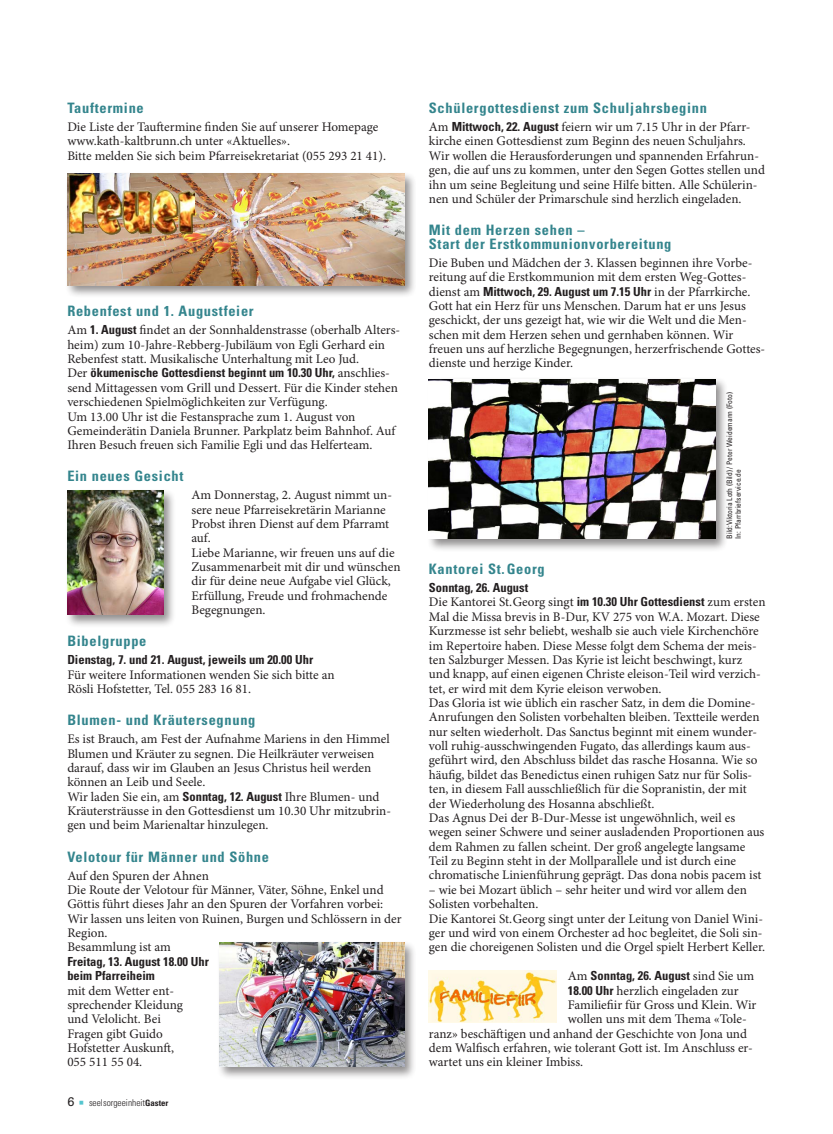
<style>
.page{position:relative;width:833px;height:1134px;background:#fff}
.page>*{position:absolute;margin:0;border:0;box-sizing:border-box;transform-origin:0 0}
.t1{font:700 condensed 14.38px/14.4px "Univers LT Std";letter-spacing:.05em;color:#34858d}
.t2{font:13.12px/14.4px "Minion Pro";color:#231f20}
.t3{font:700 condensed 12.5px/14.4px "Univers LT Std";color:#231f20}
.t4{font:300 condensed 9.38px "Univers LT Std";color:#231f20}
.t5{font:condensed 7.5px/8.8px "Univers LT Std";color:#231f20}
.s1{font-family:"Univers LT Std";font-weight:700;font-stretch:condensed;font-size:12.5px}
.s2{font-family:"Minion Pro";font-weight:400;font-stretch:normal;font-size:13.12px}
.s3{font-weight:400;font-stretch:normal;font-size:12.5px}
.s4{font-family:"Minion Pro";font-weight:400;font-stretch:normal;font-size:13.12px;color:#54c5cf}
.s5{font-weight:700;font-size:8.75px}
</style>
<div class="page">
<div style="left:217px;top:940px;width:200px;height:140px;background:#231f20;opacity:.5"></div>
<img style="left:220px;top:943px;width:184px;height:124px">
<div style="left:65px;top:488px;width:111px;height:140px;background:#231f20;opacity:.5"></div>
<img style="left:67px;top:491px;width:96px;height:124px">
<div style="left:65px;top:171px;width:352px;height:127px;background:#231f20;opacity:.5"></div>
<img style="left:67px;top:174px;width:337px;height:111px">
<img style="left:70px;top:175px;width:125px;height:60px">
<div style="left:426px;top:377px;width:302px;height:175px;background:#231f20;opacity:.5"></div>
<img style="left:429px;top:379px;width:286px;height:160px">
<img style="left:429px;top:971px;width:127px;height:52px">
<p class="t1" style="left:67px;top:101px;width:78px">Tauftermine</p>
<p class="t2" style="left:67px;top:120px;width:320px">Die Liste der Tauftermine finden Sie auf unserer Homepage www.kath-kaltbrunn.ch unter «Aktuelles».<br>Bitte melden Sie sich beim Pfarreisekretariat (055 293 21 41).</p>
<p class="t1" style="left:67px;top:304px;width:188px">Rebenfest und 1. Augustfeier</p>
<p class="t2" style="left:67px;top:323px;width:334px">Am <span class="s1">1. August</span> findet an der Sonnhaldenstrasse (oberhalb Alters&shy;heim) zum 10-Jahre-Rebberg-Jubiläum von Egli Gerhard ein<br>Rebenfest statt. Musikalische Unterhaltung mit Leo Jud.</p>
<p class="t3" style="left:67px;top:366px;width:323px"><span class="s2">Der</span> ökumenische Gottesdienst beginnt um 10.30 Uhr, <span class="s2">anschlies-</span></p>
<p class="t2" style="left:67px;top:381px;width:332px">send Mittagessen vom Grill und Dessert. Für die Kinder stehen verschiedenen Spielmöglichkeiten zur Verfügung.<br>Um 13.00 Uhr ist die Festansprache zum 1. August von Gemeinderätin Daniela Brunner. Parkplatz beim Bahnhof. Auf Ihren Besuch freuen sich Familie Egli und das Helferteam.</p>
<p class="t1" style="left:67px;top:469px;width:118px">Ein neues Gesicht</p>
<p class="t2" style="left:191px;top:488px;width:211px">Am Donnerstag, 2. August nimmt un&shy;sere neue Pfarreisekretärin Marianne<br>Probst ihren Dienst auf dem Pfarramt auf.<br>Liebe Marianne, wir freuen uns auf die<br>Zusammenarbeit mit dir und wünschen dir für deine neue Aufgabe viel Glück,<br>Erfüllung, Freude und frohmachende<br>Begegnungen.</p>
<p class="t1" style="left:67px;top:634px;width:81px">Bibelgruppe</p>
<p class="t3" style="left:67px;top:653px;width:247px">Dienstag, 7. und 21. August, jeweils um 20.00 Uhr</p>
<p class="t2" style="left:67px;top:668px;width:269px">Für weitere Informationen wenden Sie sich bitte an<br>Rösli Hofstetter, Tel. 055 283 16 81.</p>
<p class="t1" style="left:67px;top:713px;width:190px">Blumen- und Kräutersegnung</p>
<p class="t2" style="left:67px;top:732px;width:325px">Es ist Brauch, am Fest der Aufnahme Mariens in den Himmel Blumen und Kräuter zu segnen. Die Heilkräuter verweisen darauf, dass wir im Glauben an Jesus Christus heil werden können an Leib und Seele.<br>Wir laden Sie ein, am <span class="s1">Sonntag, 12. August</span> Ihre Blumen- und Kräutersträusse in den Gottesdienst um 10.30 Uhr mitzubrin&shy;gen und beim Marienaltar hinzulegen.</p>
<p class="t1" style="left:67px;top:849px;width:203px">Velotour für Männer und Söhne</p>
<p class="t2" style="left:67px;top:869px;width:336px">Auf den Spuren der Ahnen<br>Die Route der Velotour für Männer, Väter, Söhne, Enkel und Göttis führt dieses Jahr an den Spuren der Vorfahren vorbei:<br>Wir lassen uns leiten von Ruinen, Burgen und Schlössern in der Region.<br>Besammlung ist am</p>
<p class="t3" style="left:67px;top:954px;width:143px">Freitag, 13. August 18.00 Uhr beim Pfarreiheim</p>
<p class="t2" style="left:67px;top:984px;width:117px">mit dem Wetter ent&shy;sprechender Kleidung und Velolicht. Bei<br>Fragen gibt Guido<br>Hofstetter Auskunft,<br>055 511 55 04.</p>
<p class="t4" style="left:67px;top:1097px;width:103px"><span class="s3">6</span> <span class="s4">■</span> seelsorgeeinheit<span class="s5">Gaster</span></p>
<p class="t1" style="left:429px;top:101px;width:279px">Schülergottesdienst zum Schuljahrsbeginn</p>
<p class="t2" style="left:429px;top:120px;width:337px">Am <span class="s1">Mittwoch, 22. August</span> feiern wir um 7.15 Uhr in der Pfarr&shy;kirche einen Gottesdienst zum Beginn des neuen Schuljahrs.<br>Wir wollen die Herausforderungen und spannenden Erfahrun&shy;gen, die auf uns zu kommen, unter den Segen Gottes stellen und ihn um seine Begleitung und seine Hilfe bitten. Alle Schülerin&shy;nen und Schüler der Primarschule sind herzlich eingeladen.</p>
<p class="t1" style="left:429px;top:222px;width:244px">Mit dem Herzen sehen –<br>Start der Erstkommunionvorbereitung</p>
<p class="t2" style="left:429px;top:256px;width:325px">Die Buben und Mädchen der 3. Klassen beginnen ihre Vorbe&shy;reitung auf die Erstkommunion mit dem ersten Weg-Gottes-</p>
<p class="t3" style="left:429px;top:284px;width:323px"><span class="s2">dienst am</span> Mittwoch, 29. August um 7.15 Uhr <span class="s2">in der Pfarrkirche.</span></p>
<p class="t2" style="left:429px;top:299px;width:338px">Gott hat ein Herz für uns Menschen. Darum hat er uns Jesus geschickt, der uns gezeigt hat, wie wir die Welt und die Men&shy;schen mit dem Herzen sehen und gernhaben können. Wir freuen uns auf herzliche Begegnungen, herzerfrischende Gottes&shy;dienste und herzige Kinder.</p>
<p class="t5" style="left:725px;top:539px;width:148px;rotate:-90deg">Bild:Viktoria Loth (Bild) / Peter Weidemann (Foto)<br>In: Pfarrbriefservice.de</p>
<p class="t1" style="left:429px;top:562px;width:117px">Kantorei St.Georg</p>
<p class="t3" style="left:429px;top:580px;width:101px">Sonntag, 26. August</p>
<p class="t2" style="left:429px;top:595px;width:338px">Die Kantorei St.Georg singt <span class="s1">im 10.30 Uhr Gottesdienst</span> zum ersten Mal die Missa brevis in B-Dur, KV 275 von W.A. Mozart. Diese Kurzmesse ist sehr beliebt, weshalb sie auch viele Kirchenchöre im Repertoire haben. Diese Messe folgt dem Schema der meis&shy;ten Salzburger Messen. Das Kyrie ist leicht beschwingt, kurz und knapp, auf einen eigenen Christe eleison-Teil wird verzich&shy;tet, er wird mit dem Kyrie eleison verwoben.<br>Das Gloria ist wie üblich ein rascher Satz, in dem die Domine-Anrufungen den Solisten vorbehalten bleiben. Textteile werden nur selten wiederholt. Das Sanctus beginnt mit einem wunder&shy;voll ruhig-ausschwingenden Fugato, das allerdings kaum aus&shy;geführt wird, den Abschluss bildet das rasche Hosanna. Wie so häufig, bildet das Benedictus einen ruhigen Satz nur für Solis&shy;ten, in diesem Fall ausschließlich für die Sopranistin, der mit der Wiederholung des Hosanna abschließt.<br>Das Agnus Dei der B-Dur-Messe ist ungewöhnlich, weil es wegen seiner Schwere und seiner ausladenden Proportionen aus dem Rahmen zu fallen scheint. Der groß angelegte langsame Teil zu Beginn steht in der Mollparallele und ist durch eine chromatische Linienführung geprägt. Das dona nobis pacem ist</p>
<p class="t2" style="left:429px;top:883px;width:338px">– wie bei Mozart üblich – sehr heiter und wird vor allem den Solisten vorbehalten.<br>Die Kantorei St.Georg singt unter der Leitung von Daniel Wini&shy;ger und wird von einem Orchester ad hoc begleitet, die Soli sin&shy;gen die choreigenen Solisten und die Orgel spielt Herbert Keller.</p>
<p class="t3" style="left:568px;top:968px;width:188px"><span class="s2">Am</span> Sonntag, 26. August <span class="s2">sind Sie um</span></p>
<p class="t2" style="left:568px;top:984px;width:172px"><span class="s1">18.00 Uhr</span> herzlich eingeladen zur</p>
<p class="t2" style="left:568px;top:998px;width:190px">Familiefiir für Gross und Klein. Wir</p>
<p class="t2" style="left:568px;top:1012px;width:180px">wollen uns mit dem Thema «Tole-</p>
<p class="t2" style="left:429px;top:1027px;width:320px">ranz» beschäftigen und anhand der Geschichte von Jona und</p>
<p class="t2" style="left:429px;top:1041px;width:325px">dem Walfisch erfahren, wie tolerant Gott ist. Im Anschluss er-</p>
<p class="t2" style="left:429px;top:1055px;width:156px">wartet uns ein kleiner Imbiss.</p>
</div>
